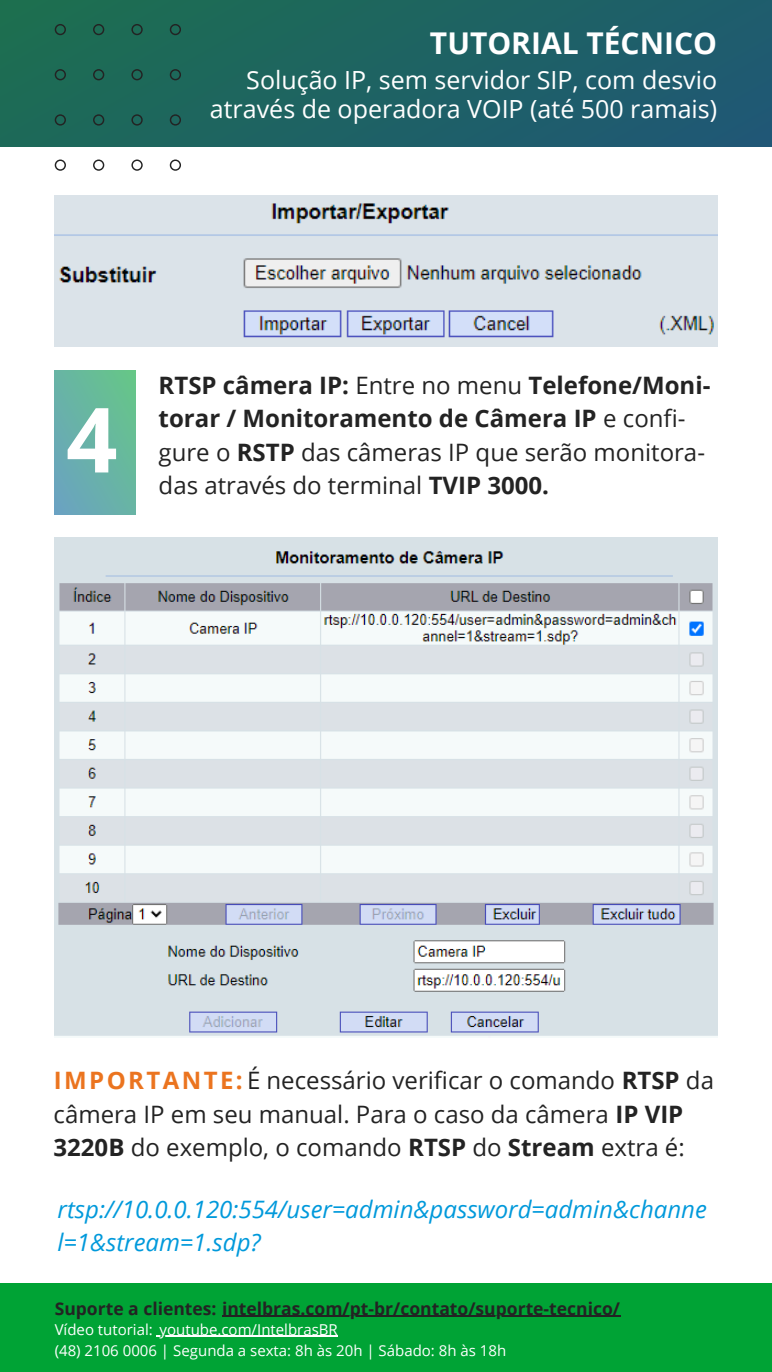
<style>
.page{position:relative;width:772px;height:1372px;background:#fff}
.page>*{position:absolute;margin:0;border:0;box-sizing:border-box;transform-origin:0 0}
.t1{font:700 90px "Open Sans";color:#fff}
.t2{font:700 30px "Open Sans";color:#fff}
.t3{font:25px/28.5px "Open Sans";color:#fff;text-align:right}
.t4{font:24px/33.4px "Open Sans";color:#232323}
.t5{font:italic 24px/33.4px "Open Sans";color:#0099db}
.t6{font:700 17.5px "Open Sans";color:#232323}
.t7{font:15px "Open Sans";color:#fff}
.s1{font-weight:700}
.s2{font-weight:700;color:#eb741f}
</style>
<div class="page">
<div style="left:0;top:0;width:771px;height:146px;background:linear-gradient(to right,#1d6e51,#1f5972)"></div>
<svg style="left:55px;top:24px;width:126px;height:147px;background:#3f7d6f"></svg>
<div style="left:0;top:1283px;width:771px;height:89px;background:#00a335"></div>
<svg style="left:55px;top:371px;width:81px;height:144px;background:#67b4a4"></svg>
<img style="left:55px;top:196px;width:662px;height:150px">
<img style="left:55px;top:537px;width:662px;height:499px">
<hr style="left:222px;top:1315px;width:398px;height:2px;background:#232323">
<hr style="left:159px;top:1335px;width:179px;height:2px;background:#fff">
<p class="t2" style="left:430px;top:22px;width:288px">TUTORIAL TÉCNICO</p>
<h3 class="t3" style="left:210px;top:66px;width:508px">Solução IP, sem servidor SIP, com desvio através de operadora VOIP (até 500 ramais)</h3>
<h2 class="t1" style="left:66px;top:376px;width:53px">4</h2>
<h4 class="t4" style="left:159px;top:368px;width:553px"><span class="s1">RTSP câmera IP:</span> Entre no menu <span class="s1">Telefone/Moni&shy;torar / Monitoramento de Câmera IP</span> e confi&shy;gure o <span class="s1">RSTP</span> das câmeras IP que serão monitora&shy;das através do terminal <span class="s1">TVIP 3000.</span></h4>
<h3 class="t4" style="left:54px;top:1063px;width:661px"><span class="s2">IMPORTANTE:</span> É necessário verificar o comando <span class="s1">RTSP</span> da câmera IP em seu manual. Para o caso da câmera <span class="s1">IP VIP<br>3220B</span> do exemplo, o comando <span class="s1">RTSP</span> do <span class="s1">Stream</span> extra é:</h3>
<p class="t5" style="left:58px;top:1192px;width:650px">rtsp://10.0.0.120:554/user=admin&amp;password=admin&amp;channe l=1&amp;stream=1.sdp?</p>
<p class="t6" style="left:55px;top:1296px;width:566px">Suporte a clientes: intelbras.com/pt-br/contato/suporte-tecnico/</p>
<p class="t7" style="left:55px;top:1318px;width:284px">Vídeo tutorial: youtube.com/IntelbrasBR</p>
<p class="t7" style="left:55px;top:1339px;width:453px">(48) 2106 0006 | Segunda a sexta: 8h às 20h | Sábado: 8h às 18h</p>
</div>
